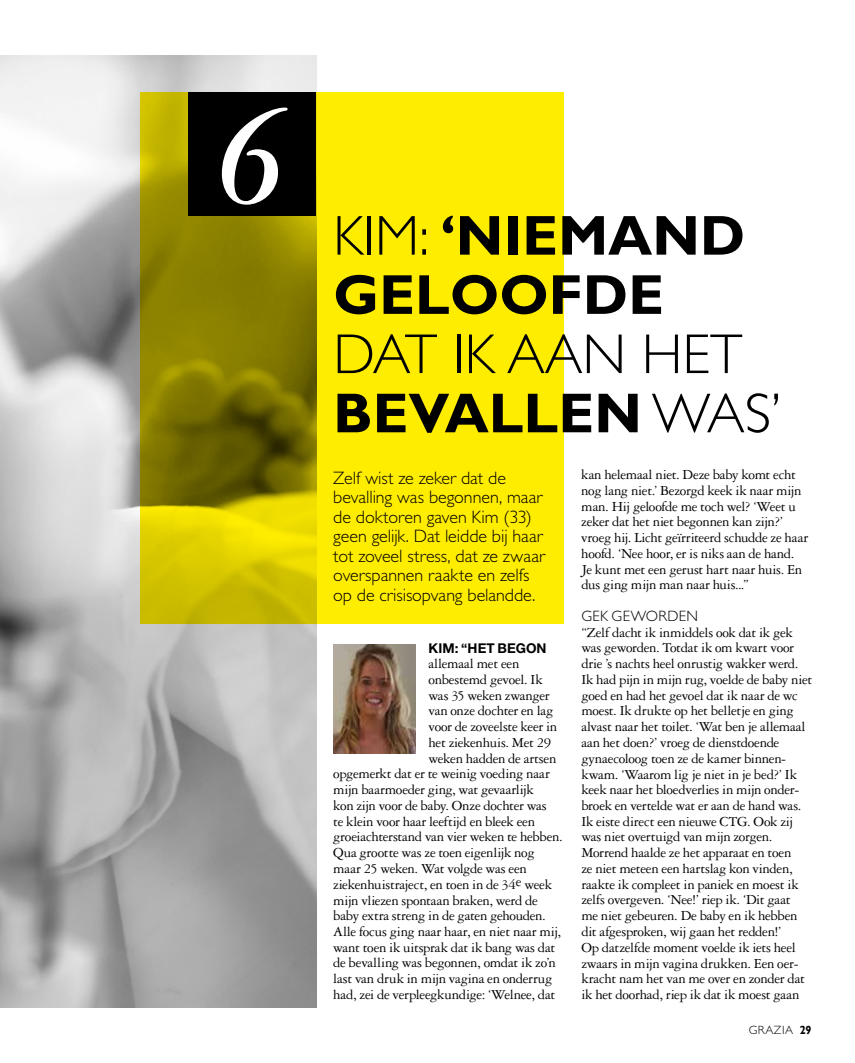
<style>
.page{position:relative;width:855px;height:1063px;background:#fff}
.page>*{position:absolute;margin:0;border:0;box-sizing:border-box;transform-origin:0 0}
.t1{font:italic 700 148.8px "Garamond 3 LT Std";color:#fff}
.t2{font:300 56.55px/59.2px "Gill Sans Std";color:#000}
.t3{font:700 56.55px/59.2px "Gill Sans Std";color:#000}
.t4{font:300 18px/19.5px "Gill Sans Std";color:#000}
.t5{font:300 15px "Gill Sans Std";letter-spacing:.015em;color:#000}
.t6{font:14.7px/15.8px "Garamond 3 LT Std";letter-spacing:-.02em;color:#000}
.t7{font:700 13.5px "Helvetica Neue LT Std";letter-spacing:.005em;color:#000}
.t8{font:300 12px "Gill Sans Std";letter-spacing:.05em;color:#000}
.s1{font-weight:300}
.s2{font-weight:700}
</style>
<div class="page">
<img style="left:0;top:55px;width:316px;height:953px">
<svg style="left:140px;top:92px;width:424px;height:532px;background:#d9ca00"></svg>
<div style="left:188px;top:92px;width:128px;height:124px;background:#000"></div>
<img style="left:333px;top:645px;width:83px;height:108px">
<h1 class="t1" style="left:215px;top:75px;width:76px">6</h1>
<h2 class="t3" style="left:333px;top:206px;width:413px"><span class="s1">KIM:</span> ‘NIEMAND<br>GELOOFDE</h2>
<h2 class="t2" style="left:333px;top:325px;width:449px">DAT IK AAN HET<br><span class="s2">BEVALLEN</span> WAS’</h2>
<p class="t4" style="left:333px;top:468px;width:213px">Zelf wist ze zeker dat de bevalling was begonnen, maar de doktoren gaven Kim (33) geen gelijk. Dat leidde bij haar tot zoveel stress, dat ze zwaar overspannen raakte en zelfs op de crisisopvang belandde.</p>
<p class="t7" style="left:428px;top:639px;width:120px">KIM: “HET BEGON</p>
<p class="t6" style="left:428px;top:656px;width:92px">allemaal met een</p>
<p class="t6" style="left:428px;top:672px;width:116px">onbestemd gevoel. Ik</p>
<p class="t6" style="left:428px;top:688px;width:123px">was 35 weken zwanger</p>
<p class="t6" style="left:428px;top:703px;width:126px">van onze dochter en lag</p>
<p class="t6" style="left:428px;top:719px;width:130px">voor de zoveelste keer in</p>
<p class="t6" style="left:428px;top:735px;width:124px">het ziekenhuis. Met 29</p>
<p class="t6" style="left:428px;top:750px;width:129px">weken hadden de artsen</p>
<p class="t6" style="left:333px;top:766px;width:218px">opgemerkt dat er te weinig voeding naar</p>
<p class="t6" style="left:333px;top:782px;width:202px">mijn baarmoeder ging, wat gevaarlijk</p>
<p class="t6" style="left:333px;top:798px;width:215px">kon zijn voor de baby. Onze dochter was</p>
<p class="t6" style="left:333px;top:814px;width:203px">te klein voor haar leeftijd en bleek een</p>
<p class="t6" style="left:333px;top:829px;width:231px">groeiachterstand van vier weken te hebben.</p>
<p class="t6" style="left:333px;top:845px;width:203px">Qua grootte was ze toen eigenlijk nog</p>
<p class="t6" style="left:333px;top:861px;width:195px">maar 25 weken. Wat volgde was een</p>
<p class="t6" style="left:333px;top:877px;width:220px">ziekenhuistraject, en toen in de 34e week</p>
<p class="t6" style="left:333px;top:892px;width:206px">mijn vliezen spontaan braken, werd de</p>
<p class="t6" style="left:333px;top:908px;width:214px">baby extra streng in de gaten gehouden.</p>
<p class="t6" style="left:333px;top:924px;width:229px">Alle focus ging naar haar, en niet naar mij,</p>
<p class="t6" style="left:333px;top:939px;width:224px">want toen ik uitsprak dat ik bang was dat</p>
<p class="t6" style="left:333px;top:955px;width:224px">de bevalling was begonnen, omdat ik zo’n</p>
<p class="t6" style="left:333px;top:971px;width:221px">last van druk in mijn vagina en onderrug</p>
<p class="t6" style="left:333px;top:987px;width:224px">had, zei de verpleegkundige: ‘Welnee, dat</p>
<p class="t6" style="left:581px;top:467px;width:228px">kan helemaal niet. Deze baby komt echt nog lang niet.’ Bezorgd keek ik naar mijn man. Hij geloofde me toch wel? ‘Weet u zeker dat het niet begonnen kan zijn?’ vroeg hij. Licht geïrriteerd schudde ze haar hoofd. ‘Nee hoor, er is niks aan de hand.<br>Je kunt met een gerust hart naar huis. En dus ging mijn man naar huis...”</p>
<p class="t5" style="left:581px;top:608px;width:118px">GEK GEWORDEN</p>
<p class="t6" style="left:581px;top:625px;width:233px">“Zelf dacht ik inmiddels ook dat ik gek was geworden. Totdat ik om kwart voor drie ’s nachts heel onrustig wakker werd.<br>Ik had pijn in mijn rug, voelde de baby niet goed en had het gevoel dat ik naar de wc moest. Ik drukte op het belletje en ging alvast naar het toilet. ‘Wat ben je allemaal aan het doen?’ vroeg de dienstdoende gynaecoloog toen ze de kamer binnen&shy;kwam. ‘Waarom lig je niet in je bed?’ Ik keek naar het bloedverlies in mijn onder&shy;broek en vertelde wat er aan de hand was.<br>Ik eiste direct een nieuwe CTG. Ook zij was niet overtuigd van mijn zorgen.<br>Morrend haalde ze het apparaat en toen<br>ze niet meteen een hartslag kon vinden, raakte ik compleet in paniek en moest ik zelfs overgeven. ‘Nee!’ riep ik. ‘Dit gaat<br>me niet gebeuren. De baby en ik hebben dit afgesproken, wij gaan het redden!’<br>Op datzelfde moment voelde ik iets heel zwaars in mijn vagina drukken. Een oer&shy;kracht nam het van me over en zonder dat ik het doorhad, riep ik dat ik moest gaan</p>
<p class="t8" style="left:748px;top:1023px;width:64px">GRAZIA <span class="s2">29</span></p>
</div>
